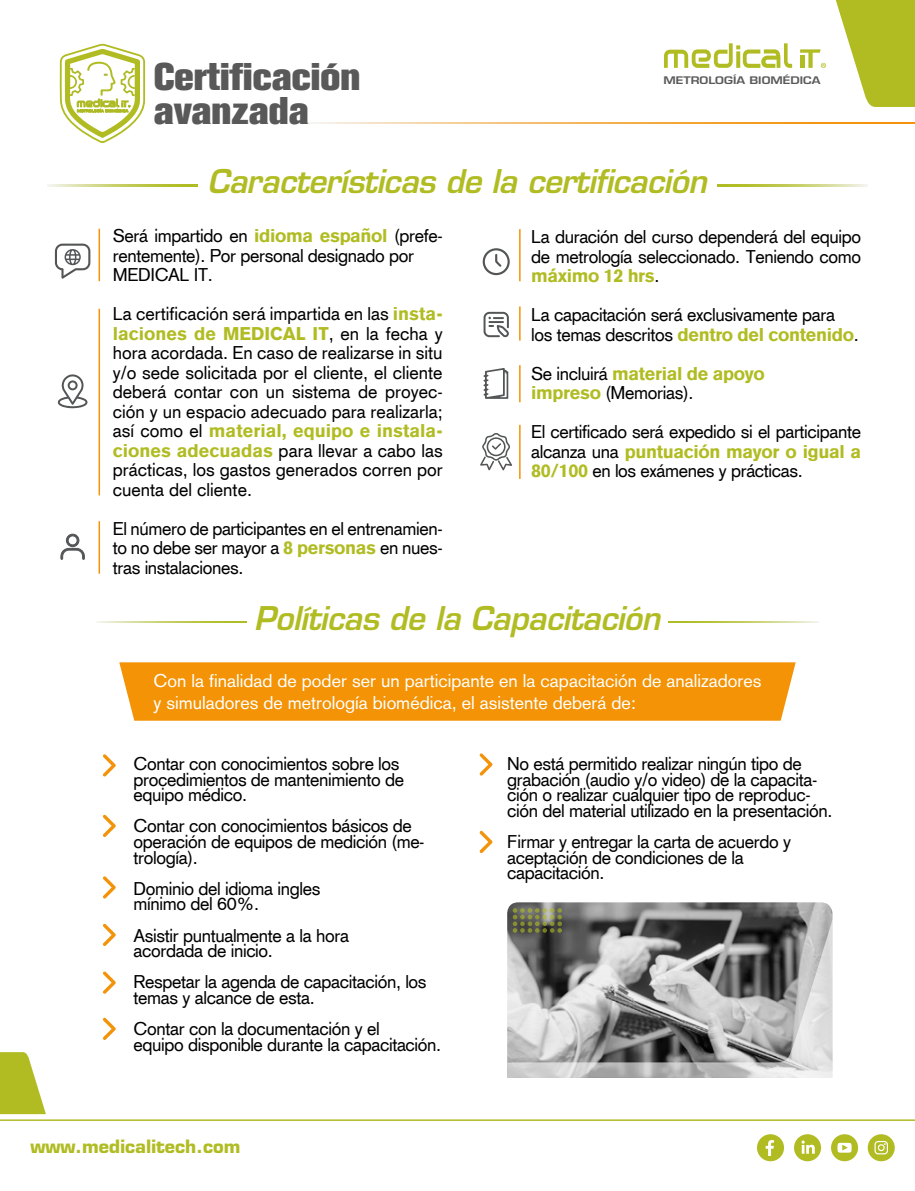
<style>
.page{position:relative;width:915px;height:1191px;background:#fff}
.page>*{position:absolute;margin:0;border:0;box-sizing:border-box;transform-origin:0 0}
.t1{font:800 38.25px "Akzidenz Grotesk Pro";color:#595959}
.t2{font:italic 600 31.95px "Eurostile";letter-spacing:-.015em;color:#b0bc22}
.t3{font:18px/19.5px "Akzidenz Grotesk CE";letter-spacing:-.02em;color:#000;text-align:justify}
.t4{font:18px/15.6px "Akzidenz Grotesk CE";letter-spacing:-.02em;color:#010101}
.t5{font:18px/21.6px "Akzidenz Grotesk";color:#fff}
.t6{font:900 18px/19.5px "Akzidenz Grotesk CE";letter-spacing:-.02em;color:#b0bc22}
.t7{font:700 17.85px "Eurostile";letter-spacing:.005em;color:#b0bc22}
.t8{font:600 10.2px "Eurostile";color:#595959;scale:1.21 1}
.s1{font-weight:900;color:#b0bc22}
.s2{font-weight:400;color:#000}
</style>
<div class="page">
<hr style="left:0;top:1119px;width:914px;height:2px;background:#b0bc24">
<div style="left:756px;top:1134px;width:27px;height:27px;background:#b0bc22;border-radius:50%"></div>
<svg style="left:765px;top:1140px;width:8px;height:15px"></svg>
<div style="left:830px;top:1134px;width:27px;height:27px;background:#b0bc22;border-radius:50%"></div>
<svg style="left:837px;top:1142px;width:14px;height:10px"></svg>
<div style="left:867px;top:1134px;width:27px;height:27px;background:#b0bc22;border-radius:50%"></div>
<div style="left:793px;top:1134px;width:27px;height:27px;background:#b0bc22;border-radius:50%"></div>
<svg style="left:801px;top:1140px;width:13px;height:13px"></svg>
<svg style="left:874px;top:1141px;width:13px;height:13px"></svg>
<svg style="left:0;top:1052px;width:46px;height:62px"></svg>
<div style="left:119px;top:662px;width:676px;height:58px;background:#f39305"></div>
<svg style="left:103px;top:754px;width:13px;height:22px"></svg>
<svg style="left:479px;top:753px;width:13px;height:22px"></svg>
<svg style="left:479px;top:831px;width:13px;height:22px"></svg>
<svg style="left:103px;top:814px;width:13px;height:23px"></svg>
<svg style="left:103px;top:876px;width:13px;height:22px"></svg>
<svg style="left:103px;top:923px;width:13px;height:23px"></svg>
<svg style="left:103px;top:971px;width:13px;height:22px"></svg>
<svg style="left:103px;top:1017px;width:13px;height:23px"></svg>
<svg style="left:48px;top:185px;width:149px;height:1px"></svg>
<svg style="left:717px;top:185px;width:150px;height:1px"></svg>
<svg style="left:97px;top:621px;width:149px;height:2px"></svg>
<svg style="left:668px;top:621px;width:150px;height:2px"></svg>
<svg style="left:60px;top:533px;width:25px;height:27px"></svg>
<svg style="left:482px;top:248px;width:27px;height:27px"></svg>
<svg style="left:483px;top:312px;width:25px;height:25px"></svg>
<hr style="left:98px;top:229px;width:2px;height:52px;background:#f39305">
<hr style="left:98px;top:521px;width:2px;height:52px;background:#f39305">
<hr style="left:519px;top:425px;width:1px;height:54px;background:#f39305">
<hr style="left:519px;top:306px;width:1px;height:34px;background:#f39305">
<hr style="left:519px;top:365px;width:1px;height:37px;background:#f39305">
<hr style="left:519px;top:229px;width:1px;height:52px;background:#f39305">
<hr style="left:98px;top:309px;width:2px;height:186px;background:#f39305">
<svg style="left:55px;top:243px;width:35px;height:36px"></svg>
<svg style="left:58px;top:374px;width:30px;height:34px"></svg>
<svg style="left:483px;top:368px;width:25px;height:31px"></svg>
<svg style="left:835px;top:0;width:79px;height:107px"></svg>
<svg style="left:664px;top:43px;width:127px;height:25px"></svg>
<svg style="left:800px;top:49px;width:25px;height:19px"></svg>
<svg style="left:309px;top:122px;width:605px;height:2px"></svg>
<svg style="left:60px;top:44px;width:85px;height:99px"></svg>
<img style="left:507px;top:902px;width:325px;height:16px">
<svg style="left:512px;top:908px;width:50px;height:10px"></svg>
<svg style="left:507px;top:918px;width:325px;height:159px"></svg>
<svg style="left:480px;top:433px;width:32px;height:37px"></svg>
<h1 class="t1" style="left:154px;top:52px;width:208px">Certificación</h1>
<p class="t8" style="left:663px;top:74px;width:131px">METROLOGÍA BIOMÉDICA</p>
<h1 class="t1" style="left:154px;top:86px;width:156px">avanzada</h1>
<h2 class="t2" style="left:207px;top:162px;width:500px">Características de la certificación</h2>
<p class="t3" style="left:113px;top:226px;width:331px;text-align:left">Será impartido en <span class="s1">idioma español</span> (prefe&shy;rentemente). Por personal designado por<br>MEDICAL IT.</p>
<p class="t3" style="left:113px;top:304px;width:331px">La certificación será impartida en las <span class="s1">insta&shy;laciones de MEDICAL IT</span>, en la fecha y hora acordada. En caso de realizarse in situ y/o sede solicitada por el cliente, el cliente deberá contar con un sistema de proyec&shy;ción y un espacio adecuado para realizarla; así como el <span class="s1">material, equipo e instala&shy;ciones adecuadas</span> para llevar a cabo las prácticas, los gastos generados corren por cuenta del cliente.</p>
<p class="t3" style="left:113px;top:518px;width:331px">El número de participantes en el entrenamien&shy;to no debe ser mayor a <span class="s1">8 personas</span> en nues&shy;tras instalaciones.</p>
<p class="t3" style="left:531px;top:227px;width:331px">La duración del curso dependerá del equipo de metrología seleccionado. Teniendo como <span class="s1">máximo 12 hrs</span>.</p>
<p class="t3" style="left:531px;top:305px;width:329px">La capacitación será exclusivamente para los temas descritos <span class="s1">dentro del contenido</span>.</p>
<p class="t6" style="left:531px;top:364px;width:235px"><span class="s2">Se incluirá</span> material de apoyo impreso <span class="s2">(Memorias).</span></p>
<p class="t3" style="left:531px;top:422px;width:331px">El certificado será expedido si el participante alcanza una <span class="s1">puntuación mayor o igual a 80/100</span> en los exámenes y prácticas.</p>
<h2 class="t2" style="left:254px;top:598px;width:407px">Políticas de la Capacitación</h2>
<p class="t5" style="left:153px;top:670px;width:609px">Con la finalidad de poder ser un participante en la capacitación de analizadores y simuladores de metrología biomédica, el asistente deberá de:</p>
<p class="t4" style="left:133px;top:755px;width:272px">Contar con conocimientos sobre los procedimientos de mantenimiento de equipo médico.</p>
<p class="t4" style="left:133px;top:818px;width:292px">Contar con conocimientos básicos de operación de equipos de medición (me&shy;trología).</p>
<p class="t4" style="left:133px;top:880px;width:188px">Dominio del idioma ingles mínimo del 60%.</p>
<p class="t4" style="left:133px;top:927px;width:217px">Asistir puntualmente a la hora acordada de inicio.</p>
<p class="t4" style="left:133px;top:974px;width:294px">Respetar la agenda de capacitación, los temas y alcance de esta.</p>
<p class="t4" style="left:133px;top:1021px;width:309px">Contar con la documentación y el<br>equipo disponible durante la capacitación.</p>
<p class="t7" style="left:30px;top:1135px;width:211px">www.medicalitech.com</p>
<p class="t4" style="left:507px;top:755px;width:326px">No está permitido realizar ningún tipo de grabación (audio y/o video) de la capacita&shy;ción o realizar cualquier tipo de reproduc&shy;ción del material utilizado en la presentación.</p>
<p class="t4" style="left:507px;top:833px;width:285px">Firmar y entregar la carta de acuerdo y aceptación de condiciones de la capacitación.</p>
</div>
